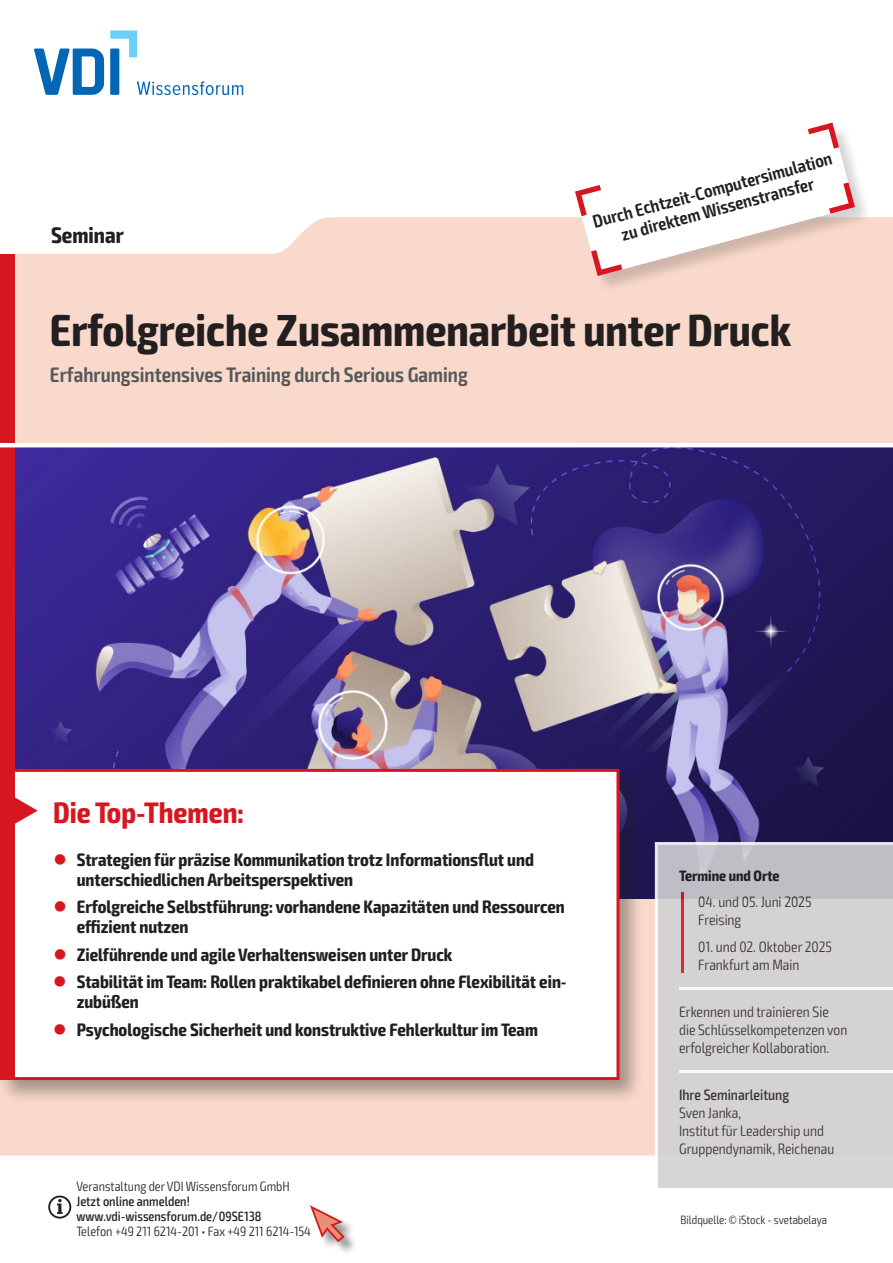
<style>
.page{position:relative;width:893px;height:1263px;background:#fff}
.page>*{position:absolute;margin:0;border:0;box-sizing:border-box;transform-origin:0 0}
.t1{font:700 condensed 45px "Exo 2";color:#231f20}
.t2{font:700 condensed 29.7px "Exo 2";color:#d7171f}
.t3{font:700 condensed 22.5px "Exo 2";color:#231f20}
.t4{font:600 condensed 21px "Exo 2";color:#57585a}
.t5{font:700 condensed 18px/19.5px "Exo 2";color:#231f20}
.t6{font:600 condensed 18px/19.5px "Exo 2";color:#231f20;text-align:center}
.t7{font:300 condensed 15px/18px "Exo 2";color:#231f20}
.t8{font:500 condensed 15px "Exo 2";color:#231f20}
.t9{font:700 condensed 15px "Exo 2";color:#231f20}
.t10{font:300 condensed 13.5px "Exo 2";color:#231f20}
.t11{font:500 condensed 13.5px/15px "Exo 2";color:#231f20}
.t12{font:300 condensed 12px "Exo 2";color:#231f20}
.s1{color:#d7171f}
</style>
<div class="page">
<div style="left:0;top:217px;width:893px;height:938px;background:#f9d9cb"></div>
<img style="left:14px;top:447px;width:879px;height:451px">
<div style="left:0;top:765px;width:644px;height:340px;background:#231f20;opacity:.4"></div>
<div style="left:2px;top:770px;width:616px;height:308px;background:#fff"></div>
<div style="left:3px;top:772px;width:11px;height:305px;background:#d7171f"></div>
<div style="left:0;top:769px;width:619px;height:311px;border:3px solid #d7171f"></div>
<svg style="left:14px;top:796px;width:24px;height:29px"></svg>
<div style="left:0;top:254px;width:14px;height:519px;background:#d7171f"></div>
<div style="left:311px;top:1206px;width:47px;height:49px;background:#231f20;opacity:.5"></div>
<svg style="left:310px;top:1205px;width:36px;height:38px"></svg>
<hr style="left:0;top:443px;width:893px;height:4px;background:#fff">
<svg style="left:655px;top:842px;width:238px;height:346px"></svg>
<svg style="left:48px;top:1195px;width:23px;height:23px"></svg>
<svg style="left:34px;top:30px;width:209px;height:65px"></svg>
<div style="left:576px;top:123px;width:297px;height:170px;background:#231f20;opacity:.2"></div>
<svg style="left:575px;top:123px;width:280px;height:153px"></svg>
<p class="t3" style="left:51px;top:221px;width:74px">Seminar</p>
<p class="t6" style="left:591px;top:213px;width:248px;rotate:-15deg">Durch Echtzeit-Computersimulation zu direktem Wissenstransfer</p>
<h1 class="t1" style="left:50px;top:303px;width:743px">Erfolgreiche Zusammenarbeit unter Druck</h1>
<p class="t4" style="left:50px;top:362px;width:419px">Erfahrungsintensives Training durch Serious Gaming</p>
<h2 class="t2" style="left:53px;top:794px;width:192px">Die Top-Themen:</h2>
<p class="t5" style="left:77px;top:850px;width:459px;text-indent:-23px"><span class="s1">●</span> Strategien für präzise Kommunikation trotz Informationsflut und unterschiedlichen Arbeitsperspektiven</p>
<p class="t5" style="left:77px;top:898px;width:490px;text-indent:-23px"><span class="s1">●</span> Erfolgreiche Selbstführung: vorhandene Kapazitäten und Ressourcen effizient nutzen</p>
<p class="t5" style="left:53px;top:945px;width:401px"><span class="s1">●</span> Zielführende und agile Verhaltensweisen unter Druck</p>
<p class="t5" style="left:77px;top:973px;width:491px;text-indent:-23px"><span class="s1">●</span> Stabilität im Team: Rollen praktikabel definieren ohne Flexibilität ein&shy;zubüßen</p>
<p class="t5" style="left:53px;top:1020px;width:486px"><span class="s1">●</span> Psychologische Sicherheit und konstruktive Fehlerkultur im Team</p>
<p class="t10" style="left:77px;top:1178px;width:215px">Veranstaltung der VDI Wissensforum GmbH</p>
<p class="t11" style="left:77px;top:1194px;width:187px">Jetzt online anmelden! www.vdi-wissensforum.de/09SE138</p>
<p class="t10" style="left:77px;top:1223px;width:236px">Telefon +49 211 6214-201 • Fax +49 211 6214-154</p>
<p class="t9" style="left:679px;top:867px;width:102px">Termine und Orte</p>
<p class="t7" style="left:698px;top:893px;width:115px">04. und 05. Juni 2025<br>Freising</p>
<p class="t7" style="left:698px;top:938px;width:135px">01. und 02. Oktober 2025<br>Frankfurt am Main</p>
<p class="t7" style="left:679px;top:1003px;width:170px">Erkennen und trainieren Sie die Schlüsselkompetenzen von erfolgreicher Kollaboration.</p>
<p class="t8" style="left:679px;top:1086px;width:112px">Ihre Seminarleitung</p>
<p class="t7" style="left:679px;top:1104px;width:157px">Sven Janka,<br>Institut für Leadership und<br>Gruppendynamik, Reichenau</p>
<p class="t12" style="left:681px;top:1212px;width:148px">Bildquelle: © iStock - svetabelaya</p>
</div>
